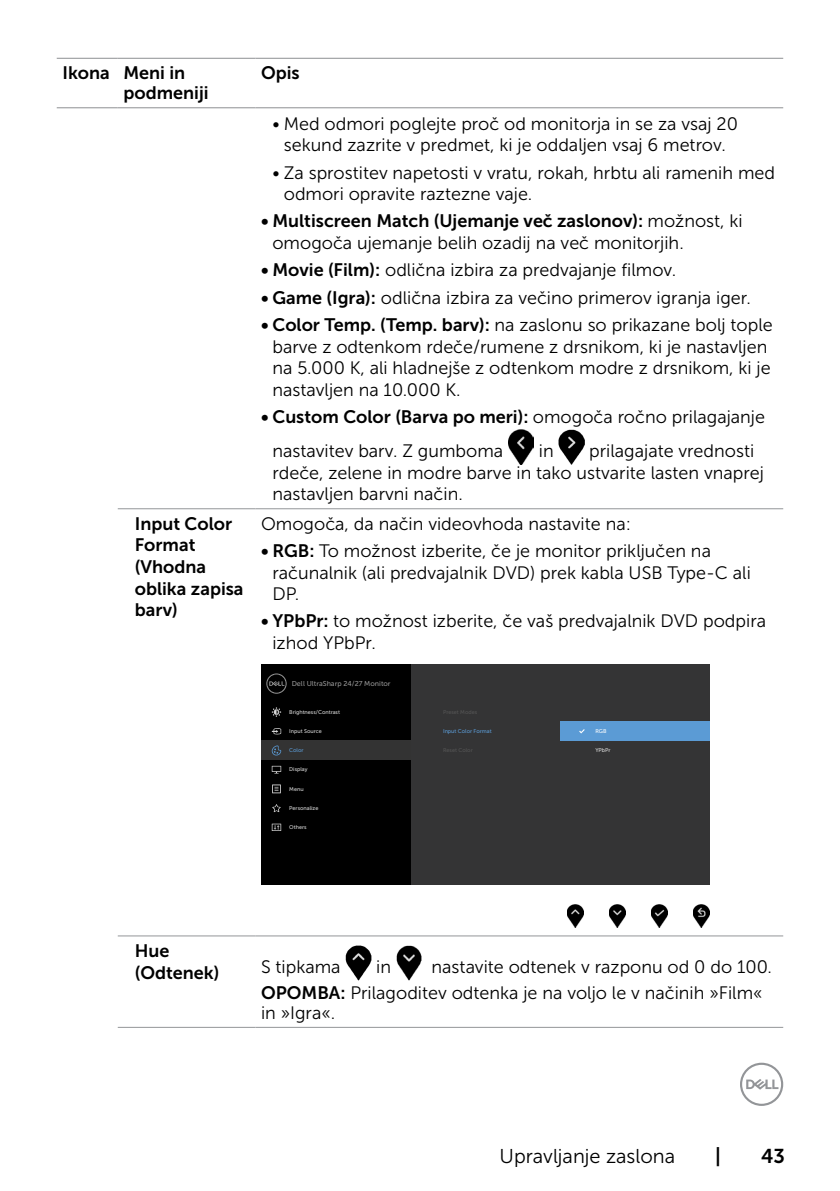
<style>
.page{position:relative;width:840px;height:1191px;background:#fff}
.page>*{position:absolute;margin:0;border:0;box-sizing:border-box;transform-origin:0 0}
.t1{font:20px "Museo Sans For Dell 300";color:#000}
.t2{font:20px "Museo Sans For Dell 700";color:#000}
.t3{font:18px/21.6px "Museo Sans For Dell 300";color:#000}
.t4{font:18px/21.6px "Museo Sans For Dell 700";color:#000}
.t5{font:7px "Museo Sans For Dell 500";color:#939393}
.t6{font:5.4px "Museo Sans For Dell 500";color:#d9d9d9}
.t7{font:5.4px "Museo Sans For Dell 500";color:#5b9bd5}
.t8{font:5.4px "Museo Sans For Dell 500";color:#fff}
.s1{font-family:"Museo Sans For Dell 300"}
.s2{font-family:"Museo Sans For Dell 700"}
</style>
<div class="page">
<svg style="left:740px;top:1062px;width:42px;height:44px"></svg>
<hr style="left:57px;top:107px;width:61px;height:1px;background:#939598">
<hr style="left:118px;top:107px;width:137px;height:1px;background:#939598">
<hr style="left:255px;top:107px;width:527px;height:1px;background:#939598">
<hr style="left:118px;top:508px;width:137px;height:1px;background:#939598">
<hr style="left:255px;top:508px;width:527px;height:1px;background:#939598">
<hr style="left:118px;top:935px;width:137px;height:1px;background:#939598">
<hr style="left:255px;top:935px;width:527px;height:1px;background:#939598">
<hr style="left:118px;top:1027px;width:137px;height:1px;background:#939598">
<hr style="left:255px;top:1027px;width:527px;height:1px;background:#939598">
<hr style="left:57px;top:58px;width:61px;height:1px;background:#939598">
<hr style="left:118px;top:58px;width:137px;height:1px;background:#939598">
<hr style="left:255px;top:58px;width:527px;height:1px;background:#939598">
<img style="left:508px;top:429px;width:25px;height:35px">
<img style="left:558px;top:429px;width:26px;height:35px">
<div style="left:261px;top:664px;width:448px;height:221px;background:#343435"></div>
<div style="left:261px;top:664px;width:149px;height:38px;background:#000"></div>
<svg style="left:266px;top:673px;width:20px;height:20px"></svg>
<div style="left:261px;top:721px;width:149px;height:20px;background:#000"></div>
<div style="left:261px;top:760px;width:149px;height:19px;background:#000"></div>
<div style="left:261px;top:779px;width:149px;height:19px;background:#000"></div>
<div style="left:261px;top:798px;width:149px;height:19px;background:#000"></div>
<div style="left:261px;top:817px;width:149px;height:20px;background:#000"></div>
<div style="left:261px;top:837px;width:149px;height:19px;background:#000"></div>
<div style="left:261px;top:856px;width:149px;height:19px;background:#000"></div>
<div style="left:261px;top:875px;width:149px;height:10px;background:#000"></div>
<div style="left:261px;top:702px;width:149px;height:19px;background:#000"></div>
<div style="left:559px;top:721px;width:150px;height:20px;background:#5b9bd5"></div>
<svg style="left:579px;top:729px;width:5px;height:4px"></svg>
<svg style="left:271px;top:745px;width:10px;height:11px"></svg>
<svg style="left:271px;top:728px;width:10px;height:6px"></svg>
<svg style="left:271px;top:766px;width:10px;height:7px"></svg>
<svg style="left:272px;top:784px;width:9px;height:9px"></svg>
<svg style="left:272px;top:804px;width:9px;height:8px"></svg>
<svg style="left:271px;top:823px;width:10px;height:8px"></svg>
<svg style="left:271px;top:707px;width:10px;height:10px"></svg>
<img style="left:567px;top:904px;width:16px;height:23px">
<img style="left:609px;top:904px;width:16px;height:23px">
<img style="left:651px;top:904px;width:16px;height:23px">
<img style="left:693px;top:904px;width:16px;height:23px">
<img style="left:345px;top:945px;width:26px;height:35px">
<img style="left:396px;top:945px;width:25px;height:35px">
<p class="t4" style="left:123px;top:63px;width:87px;line-height:20px;text-indent:-61px">Ikona Meni in podmeniji</p>
<p class="t4" style="left:261px;top:62px;width:40px">Opis</p>
<p class="t3" style="left:272px;top:113px;width:467px;text-align:center">• Med odmori poglejte proč od monitorja in se za vsaj 20 sekund zazrite v predmet, ki je oddaljen vsaj 6 metrov.</p>
<p class="t3" style="left:283px;top:162px;width:492px;text-indent:-11px">• Za sprostitev napetosti v vratu, rokah, hrbtu ali ramenih med odmori opravite raztezne vaje.</p>
<p class="t4" style="left:261px;top:210px;width:483px">• Multiscreen Match (Ujemanje več zaslonov): <span class="s1">možnost, ki</span></p>
<p class="t3" style="left:272px;top:232px;width:412px">omogoča ujemanje belih ozadij na več monitorjih.</p>
<p class="t3" style="left:261px;top:259px;width:416px"><span class="s2">• Movie (Film):</span> odlična izbira za predvajanje filmov.</p>
<p class="t3" style="left:261px;top:287px;width:491px"><span class="s2">• Game (Igra):</span> odlična izbira za večino primerov igranja iger.</p>
<p class="t3" style="left:272px;top:314px;width:501px;text-indent:-11px"><span class="s2">• Color Temp. (Temp. barv):</span> na zaslonu so prikazane bolj tople barve z odtenkom rdeče/rumene z drsnikom, ki je nastavljen na 5.000 K, ali hladnejše z odtenkom modre z drsnikom, ki je nastavljen na 10.000 K.</p>
<p class="t4" style="left:261px;top:406px;width:505px">• Custom Color (Barva po meri): <span class="s1">omogoča ročno prilagajanje</span></p>
<p class="t3" style="left:272px;top:440px;width:232px">nastavitev barv. Z gumboma</p>
<p class="t3" style="left:538px;top:440px;width:16px">in</p>
<p class="t3" style="left:272px;top:440px;width:492px;text-indent:317px">prilagajate vrednosti rdeče, zelene in modre barve in tako ustvarite lasten vnaprej nastavljen barvni način.</p>
<p class="t4" style="left:135px;top:512px;width:110px">Input Color<br>Format (Vhodna oblika zapisa barv)</p>
<p class="t3" style="left:261px;top:513px;width:371px">Omogoča, da način videovhoda nastavite na:</p>
<p class="t3" style="left:272px;top:540px;width:479px;text-indent:-11px"><span class="s2">• RGB:</span> To možnost izberite, če je monitor priključen na računalnik (ali predvajalnik DVD) prek kabla USB Type-C ali<br>DP.</p>
<p class="t3" style="left:272px;top:610px;width:495px;text-indent:-11px"><span class="s2">• YPbPr:</span> to možnost izberite, če vaš predvajalnik DVD podpira izhod YPbPr.</p>
<p class="t5" style="left:292px;top:679px;width:100px">Dell UltraSharp 24/27 Monitor</p>
<p class="t6" style="left:289px;top:709px;width:52px">Brightness/Contrast</p>
<p class="t7" style="left:289px;top:747px;width:16px">Color</p>
<p class="t6" style="left:289px;top:766px;width:20px">Display</p>
<p class="t6" style="left:289px;top:728px;width:34px">Input Source</p>
<p class="t6" style="left:289px;top:786px;width:16px">Menu</p>
<p class="t6" style="left:289px;top:805px;width:31px">Personalize</p>
<p class="t6" style="left:289px;top:824px;width:19px">Others</p>
<p class="t7" style="left:443px;top:728px;width:50px">Input Color Format</p>
<p class="t8" style="left:595px;top:728px;width:13px">RGB</p>
<p class="t6" style="left:595px;top:747px;width:17px">YPbPr</p>
<p class="t4" style="left:135px;top:940px;width:86px">Hue (Odtenek)</p>
<p class="t3" style="left:261px;top:954px;width:512px;line-height:25.6px;text-indent:170px">nastavite odtenek v razponu od 0 do 100.<br><span class="s2">OPOMBA:</span> Prilagoditev odtenka je na voljo le v načinih »Film«</p>
<p class="t3" style="left:261px;top:1002px;width:76px">in »Igra«.</p>
<p class="t3" style="left:261px;top:956px;width:81px">S tipkama</p>
<p class="t3" style="left:376px;top:956px;width:16px">in</p>
<p class="t1" style="left:499px;top:1145px;width:177px">Upravljanje zaslona</p>
<p class="t2" style="left:714px;top:1144px;width:7px">|</p>
<p class="t2" style="left:760px;top:1144px;width:25px">43</p>
</div>
